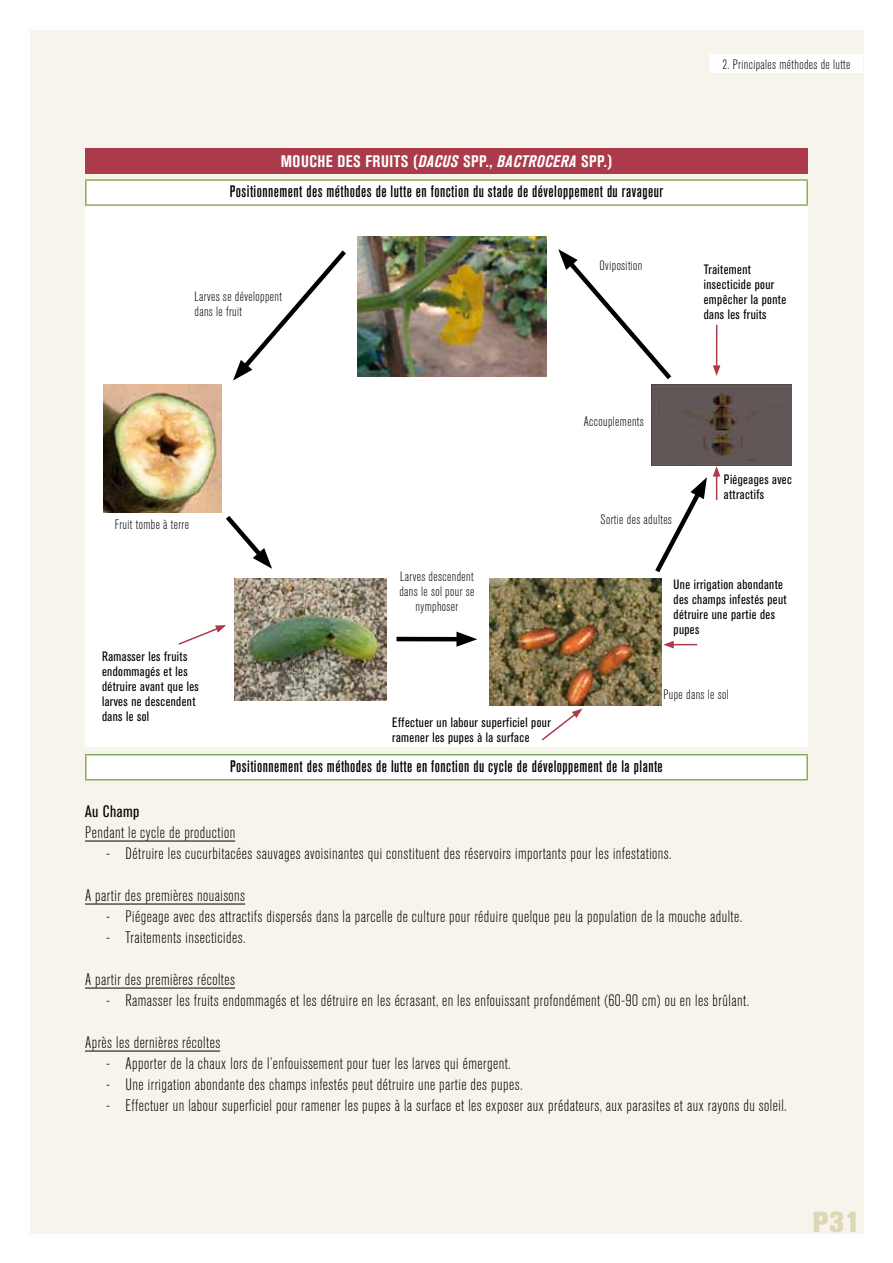
<style>
.page{position:relative;width:893px;height:1263px;background:#fff}
.page>*{position:absolute;margin:0;border:0;box-sizing:border-box;transform-origin:0 0}
.t1{font:800 28.8px "Akzidenz Grotesk BQ";color:#dcd8b4}
.t2{font:300 condensed 16.5px "Akzidenz Grotesk BQ";letter-spacing:.03em;color:#000}
.t3{font:500 condensed 16.5px/30.3px "Akzidenz Grotesk BQ";letter-spacing:.03em;color:#000}
.t4{font:16.5px "Akzidenz Grotesk BQ Bd Cnd Alt";color:#fff}
.t5{font:condensed 16.5px "Akzidenz Grotesk BQ";letter-spacing:.03em;color:#000}
.t6{font:condensed 13.5px/15px "Akzidenz Grotesk BQ";letter-spacing:.03em;color:#000}
.t7{font:300 condensed 13.5px/15px "Akzidenz Grotesk BQ";letter-spacing:.03em;color:#000}
.s1{font-family:"Akzidenz Grotesk BQ Bd Cnd Alt";font-weight:400;font-stretch:normal;color:#fff}
.s2{font-weight:700;font-style:italic;color:#fff}
</style>
<div class="page">
<div style="left:30px;top:30px;width:833px;height:1203px;background:#f6f4eb"></div>
<div style="left:710px;top:54px;width:153px;height:19px;background:#fff"></div>
<div style="left:85px;top:206px;width:723px;height:540px;background:#fff"></div>
<hr style="left:85px;top:841px;width:150px;height:1px;background:#000">
<hr style="left:85px;top:904px;width:160px;height:1px;background:#000">
<hr style="left:85px;top:988px;width:150px;height:1px;background:#000">
<hr style="left:85px;top:1051px;width:135px;height:1px;background:#000">
<div style="left:85px;top:148px;width:723px;height:25px;background:#ab3a4a"></div>
<div style="left:86px;top:180px;width:721px;height:25px;background:#fff"></div>
<hr style="left:85px;top:179px;width:723px;height:2px;background:#87ac5c">
<hr style="left:85px;top:181px;width:2px;height:23px;background:#87ac5c">
<hr style="left:806px;top:181px;width:2px;height:23px;background:#87ac5c">
<hr style="left:85px;top:204px;width:723px;height:2px;background:#87ac5c">
<div style="left:86px;top:755px;width:721px;height:25px;background:#fff"></div>
<hr style="left:85px;top:754px;width:723px;height:1px;background:#87ac5c">
<hr style="left:85px;top:755px;width:2px;height:24px;background:#87ac5c">
<hr style="left:806px;top:755px;width:2px;height:24px;background:#87ac5c">
<hr style="left:85px;top:779px;width:723px;height:1px;background:#87ac5c">
<svg style="left:558px;top:249px;width:114px;height:131px"></svg>
<img style="left:103px;top:384px;width:118px;height:129px">
<img style="left:235px;top:578px;width:151px;height:123px">
<img style="left:357px;top:236px;width:190px;height:140px">
<img style="left:652px;top:384px;width:139px;height:81px">
<img style="left:489px;top:578px;width:172px;height:128px">
<svg style="left:655px;top:477px;width:52px;height:96px"></svg>
<svg style="left:233px;top:250px;width:113px;height:130px"></svg>
<svg style="left:221px;top:511px;width:51px;height:58px"></svg>
<hr style="left:396px;top:637px;width:69px;height:4px;background:#000">
<svg style="left:456px;top:632px;width:21px;height:15px"></svg>
<svg style="left:178px;top:625px;width:48px;height:20px"></svg>
<svg style="left:541px;top:708px;width:41px;height:33px"></svg>
<svg style="left:663px;top:641px;width:34px;height:7px"></svg>
<svg style="left:713px;top:466px;width:7px;height:34px"></svg>
<hr style="left:716px;top:325px;width:1px;height:43px;background:#ab3a4a">
<svg style="left:713px;top:365px;width:7px;height:11px"></svg>
<p class="t3" style="left:230px;top:146px;width:435px;text-indent:183px"><span class="s1">(</span><span class="s2">DACUS</span> <span class="s1">SPP.,</span> <span class="s2">BACTROCERA</span> <span class="s1">SPP.)<br></span>Positionnement des méthodes de lutte en fonction du stade de développement du ravageur</p>
<p class="t4" style="left:281px;top:152px;width:21px">MOUCHE</p>
<p class="t4" style="left:337px;top:152px;width:9px">DES</p>
<p class="t4" style="left:366px;top:152px;width:15px">FRUITS</p>
<p class="t7" style="left:195px;top:290px;width:89px">Larves se développent dans le fruit</p>
<p class="t7" style="left:600px;top:258px;width:44px">Oviposition</p>
<p class="t7" style="left:722px;top:57px;width:130px">2. Principales méthodes de lutte</p>
<p class="t6" style="left:704px;top:262px;width:84px">Traitement insecticide pour empêcher la ponte dans les fruits</p>
<p class="t7" style="left:115px;top:517px;width:76px">Fruit tombe à terre</p>
<p class="t7" style="left:584px;top:415px;width:62px">Accouplements</p>
<p class="t7" style="left:601px;top:512px;width:73px">Sortie des adultes</p>
<p class="t6" style="left:724px;top:472px;width:69px">Piégeages avec attractifs</p>
<p class="t6" style="left:102px;top:649px;width:98px">Ramasser les fruits endommagés et les détruire avant que les larves ne descendent dans le sol</p>
<p class="t7" style="left:399px;top:569px;width:77px;text-align:center">Larves descendent dans le sol pour se nymphoser</p>
<p class="t6" style="left:392px;top:715px;width:160px">Effectuer un labour superficiel pour ramener les pupes à la surface</p>
<p class="t6" style="left:674px;top:577px;width:115px">Une irrigation abondante des champs infestés peut détruire une partie des pupes</p>
<p class="t7" style="left:663px;top:687px;width:67px">Pupe dans le sol</p>
<p class="t3" style="left:230px;top:751px;width:434px">Positionnement des méthodes de lutte en fonction du cycle de développement de la plante</p>
<p class="t5" style="left:85px;top:802px;width:56px">Au Champ</p>
<p class="t2" style="left:85px;top:824px;width:152px">Pendant le cycle de production</p>
<p class="t2" style="left:106px;top:845px;width:567px">- Détruire les cucurbitacées sauvages avoisinantes qui constituent des réservoirs importants pour les infestations.</p>
<p class="t2" style="left:85px;top:886px;width:162px">A partir des premières nouaisons</p>
<p class="t2" style="left:106px;top:908px;width:638px">- Piégeage avec des attractifs dispersés dans la parcelle de culture pour réduire quelque peu la population de la mouche adulte.</p>
<p class="t2" style="left:106px;top:929px;width:141px">- Traitements insecticides.</p>
<p class="t2" style="left:85px;top:970px;width:151px">A partir des premières récoltes</p>
<p class="t2" style="left:106px;top:992px;width:644px">- Ramasser les fruits endommagés et les détruire en les écrasant, en les enfouissant profondément (60-90 cm) ou en les brûlant.</p>
<p class="t2" style="left:85px;top:1033px;width:137px">Après les dernières récoltes</p>
<p class="t2" style="left:106px;top:1055px;width:406px">- Apporter de la chaux lors de l’enfouissement pour tuer les larves qui émergent.</p>
<p class="t2" style="left:106px;top:1076px;width:418px">- Une irrigation abondante des champs infestés peut détruire une partie des pupes.</p>
<p class="t2" style="left:106px;top:1097px;width:682px">- Effectuer un labour superficiel pour ramener les pupes à la surface et les exposer aux prédateurs, aux parasites et aux rayons du soleil.</p>
<h1 class="t1" style="left:813px;top:1205px;width:49px">P31</h1>
</div>
